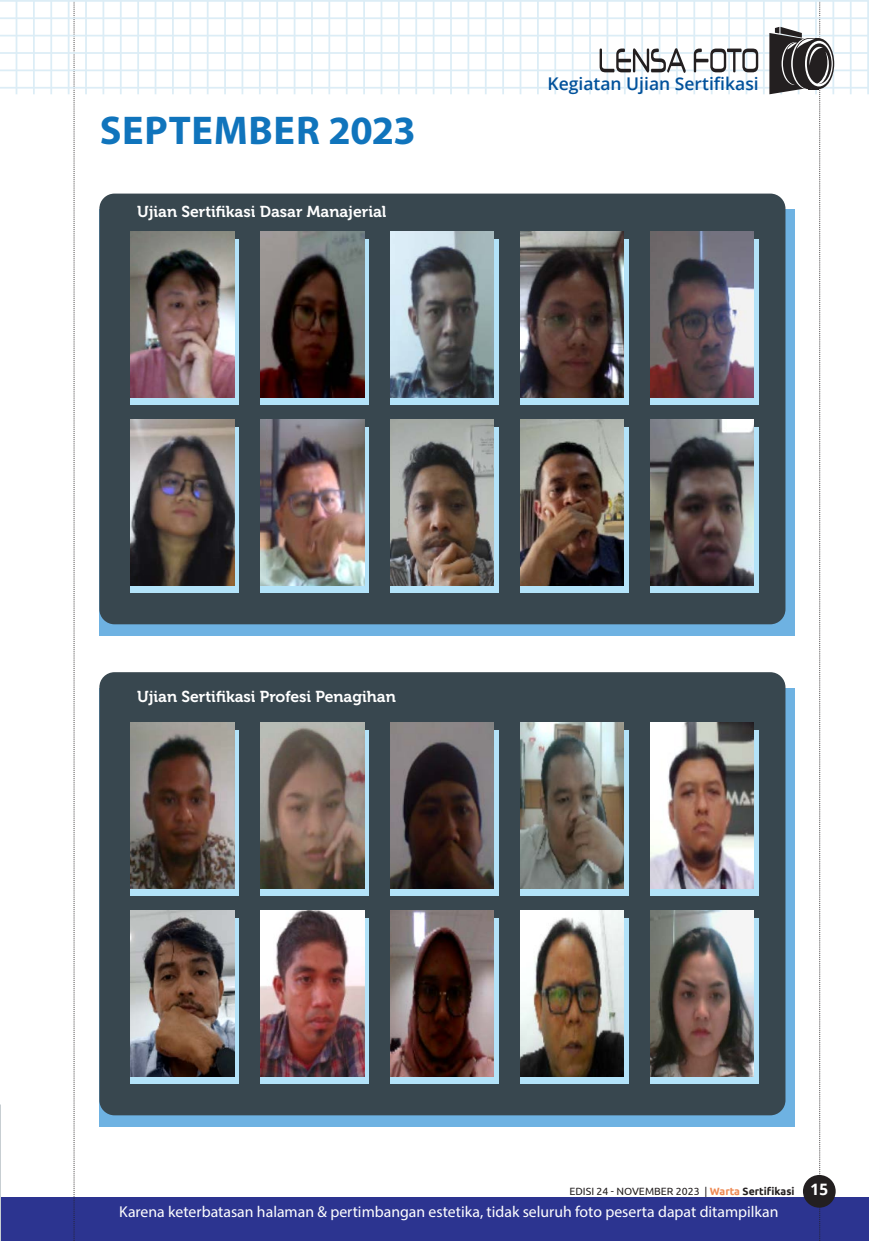
<style>
.page{position:relative;width:869px;height:1241px;background:#fff}
.page>*{position:absolute;margin:0;border:0;box-sizing:border-box;transform-origin:0 0}
.t1{font:700 40.25px "Myriad Pro";letter-spacing:.015em;color:#1074bc}
.t2{font:600 17.5px "Open Sans";color:#01519b}
.t3{font:15.75px "Myriad Pro";color:#fff}
.t4{font:15.75px "Museo 700";color:#fff}
.t5{font:10.5px "Ubuntu";color:#231f20}
.s1{font-weight:700;color:#ee8953}
.s2{font-weight:700}
.s3{font-family:"Droid Sans";font-weight:700;font-size:15.75px;color:#fff}
</style>
<div class="page">
<svg style="left:0;top:36px;width:1px;height:1123px"></svg>
<hr style="left:0;top:799px;width:1px;height:107px;background:#fff">
<div style="left:2px;top:1196px;width:866px;height:44px;background:#2c3490"></div>
<div style="left:802px;top:1174px;width:33px;height:33px;background:#231f20;border-radius:50%"></div>
<svg style="left:74px;top:2px;width:1px;height:1239px"></svg>
<hr style="left:866px;top:0;width:2px;height:94px;background:#dcedf6">
<hr style="left:0;top:87px;width:868px;height:2px;background:#dcedf6">
<hr style="left:589px;top:0;width:1px;height:94px;background:#dcedf6">
<hr style="left:311px;top:0;width:2px;height:94px;background:#dcedf6">
<hr style="left:727px;top:0;width:2px;height:94px;background:#dcedf6">
<hr style="left:450px;top:0;width:1px;height:94px;background:#dcedf6">
<hr style="left:172px;top:0;width:2px;height:94px;background:#dcedf6">
<hr style="left:0;top:17px;width:868px;height:2px;background:#dcedf6">
<hr style="left:519px;top:0;width:2px;height:94px;background:#dcedf6">
<hr style="left:241px;top:0;width:2px;height:94px;background:#dcedf6">
<hr style="left:658px;top:0;width:2px;height:94px;background:#dcedf6">
<hr style="left:380px;top:0;width:2px;height:94px;background:#dcedf6">
<hr style="left:102px;top:0;width:2px;height:94px;background:#dcedf6">
<hr style="left:832px;top:0;width:1px;height:94px;background:#dcedf6">
<hr style="left:0;top:52px;width:868px;height:2px;background:#dcedf6">
<hr style="left:554px;top:0;width:2px;height:94px;background:#dcedf6">
<hr style="left:276px;top:0;width:2px;height:94px;background:#dcedf6">
<hr style="left:693px;top:0;width:1px;height:94px;background:#dcedf6">
<hr style="left:415px;top:0;width:2px;height:94px;background:#dcedf6">
<hr style="left:137px;top:0;width:2px;height:94px;background:#dcedf6">
<hr style="left:762px;top:0;width:2px;height:94px;background:#dcedf6">
<hr style="left:484px;top:0;width:2px;height:94px;background:#dcedf6">
<hr style="left:207px;top:0;width:1px;height:94px;background:#dcedf6">
<hr style="left:623px;top:0;width:2px;height:94px;background:#dcedf6">
<hr style="left:345px;top:0;width:2px;height:94px;background:#dcedf6">
<hr style="left:68px;top:0;width:1px;height:94px;background:#dcedf6">
<hr style="left:33px;top:0;width:2px;height:94px;background:#dcedf6">
<hr style="left:849px;top:0;width:2px;height:94px;background:#dcedf6">
<hr style="left:0;top:69px;width:868px;height:2px;background:#dcedf6">
<hr style="left:571px;top:0;width:2px;height:94px;background:#dcedf6">
<hr style="left:293px;top:0;width:2px;height:94px;background:#dcedf6">
<hr style="left:710px;top:0;width:2px;height:94px;background:#dcedf6">
<hr style="left:432px;top:0;width:2px;height:94px;background:#dcedf6">
<hr style="left:155px;top:0;width:1px;height:94px;background:#dcedf6">
<hr style="left:0;top:0;width:868px;height:2px;background:#dcedf6">
<hr style="left:502px;top:0;width:2px;height:94px;background:#dcedf6">
<hr style="left:224px;top:0;width:2px;height:94px;background:#dcedf6">
<hr style="left:641px;top:0;width:1px;height:94px;background:#dcedf6">
<hr style="left:363px;top:0;width:2px;height:94px;background:#dcedf6">
<hr style="left:85px;top:0;width:2px;height:94px;background:#dcedf6">
<hr style="left:0;top:35px;width:868px;height:1px;background:#dcedf6">
<hr style="left:536px;top:0;width:2px;height:94px;background:#dcedf6">
<hr style="left:259px;top:0;width:1px;height:94px;background:#dcedf6">
<hr style="left:675px;top:0;width:2px;height:94px;background:#dcedf6">
<hr style="left:398px;top:0;width:1px;height:94px;background:#dcedf6">
<hr style="left:120px;top:0;width:2px;height:94px;background:#dcedf6">
<hr style="left:745px;top:0;width:2px;height:94px;background:#dcedf6">
<hr style="left:467px;top:0;width:2px;height:94px;background:#dcedf6">
<hr style="left:189px;top:0;width:2px;height:94px;background:#dcedf6">
<hr style="left:606px;top:0;width:2px;height:94px;background:#dcedf6">
<hr style="left:328px;top:0;width:2px;height:94px;background:#dcedf6">
<hr style="left:50px;top:0;width:2px;height:94px;background:#dcedf6">
<hr style="left:16px;top:0;width:1px;height:94px;background:#dcedf6">
<svg style="left:802px;top:38px;width:31px;height:51px"></svg>
<svg style="left:804px;top:41px;width:28px;height:45px"></svg>
<div style="left:806px;top:43px;width:25px;height:41px;background:#231f20;border-radius:50%"></div>
<svg style="left:769px;top:1px;width:60px;height:1240px"></svg>
<svg style="left:599px;top:48px;width:86px;height:25px"></svg>
<svg style="left:693px;top:49px;width:64px;height:23px"></svg>
<div style="left:99px;top:688px;width:695px;height:438px;background:#6eb2e2"></div>
<div style="left:99px;top:672px;width:686px;height:443px;background:#38474f;border-radius:15px"></div>
<svg style="left:260px;top:730px;width:109px;height:165px;background:#a6cddd"></svg>
<img style="left:260px;top:722px;width:104px;height:166px">
<svg style="left:260px;top:917px;width:109px;height:166px;background:#a9c8db"></svg>
<img style="left:260px;top:910px;width:104px;height:165px">
<svg style="left:131px;top:730px;width:108px;height:165px;background:#abd2e4"></svg>
<img style="left:131px;top:722px;width:103px;height:166px">
<svg style="left:131px;top:917px;width:108px;height:166px;background:#9ec3d6"></svg>
<img style="left:131px;top:910px;width:103px;height:165px">
<svg style="left:390px;top:730px;width:109px;height:165px;background:#a4ccdf"></svg>
<img style="left:390px;top:722px;width:103px;height:166px">
<svg style="left:390px;top:917px;width:109px;height:166px;background:#a8c8d9"></svg>
<img style="left:390px;top:910px;width:103px;height:165px">
<svg style="left:520px;top:730px;width:109px;height:165px;background:#a8d1e2"></svg>
<img style="left:520px;top:722px;width:103px;height:166px">
<svg style="left:520px;top:917px;width:109px;height:166px;background:#a1c7d7"></svg>
<img style="left:520px;top:910px;width:103px;height:165px">
<svg style="left:650px;top:917px;width:108px;height:166px;background:#acd0e0"></svg>
<img style="left:650px;top:910px;width:103px;height:165px">
<svg style="left:650px;top:730px;width:108px;height:165px;background:#b0d7ea"></svg>
<img style="left:650px;top:722px;width:103px;height:166px">
<div style="left:99px;top:209px;width:695px;height:426px;background:#6eb2e2"></div>
<div style="left:99px;top:193px;width:686px;height:431px;background:#38474f;border-radius:15px"></div>
<svg style="left:260px;top:239px;width:109px;height:166px;background:#a3cadc"></svg>
<img style="left:260px;top:231px;width:104px;height:166px">
<svg style="left:260px;top:427px;width:109px;height:165px;background:#aed7e8"></svg>
<img style="left:260px;top:419px;width:104px;height:166px">
<svg style="left:131px;top:239px;width:108px;height:166px;background:#b1d5e9"></svg>
<img style="left:131px;top:231px;width:103px;height:166px">
<svg style="left:131px;top:427px;width:108px;height:165px;background:#a6ccdd"></svg>
<img style="left:131px;top:419px;width:103px;height:166px">
<svg style="left:390px;top:239px;width:109px;height:166px;background:#a9d4e9"></svg>
<img style="left:390px;top:231px;width:103px;height:166px">
<svg style="left:390px;top:427px;width:109px;height:165px;background:#add5e7"></svg>
<img style="left:390px;top:419px;width:103px;height:166px">
<svg style="left:520px;top:239px;width:109px;height:166px;background:#a6cee1"></svg>
<img style="left:520px;top:231px;width:103px;height:166px">
<svg style="left:520px;top:427px;width:109px;height:165px;background:#a4cdde"></svg>
<img style="left:520px;top:419px;width:103px;height:166px">
<svg style="left:650px;top:427px;width:108px;height:165px;background:#a9d2e4"></svg>
<img style="left:650px;top:419px;width:103px;height:166px">
<svg style="left:650px;top:239px;width:108px;height:166px;background:#aed2e6"></svg>
<img style="left:650px;top:231px;width:103px;height:166px">
<h1 class="t1" style="left:100px;top:104px;width:317px">SEPTEMBER 2023</h1>
<p class="t4" style="left:137px;top:203px;width:251px">Ujian Sertifikasi Dasar Manajerial</p>
<p class="t2" style="left:547px;top:72px;width:213px">Kegiatan Ujian Sertifikasi</p>
<p class="t4" style="left:137px;top:687px;width:260px">Ujian Sertifikasi Profesi Penagihan</p>
<p class="t5" style="left:569px;top:1184px;width:260px">EDISI 24 - NOVEMBER 2023 | <span class="s1">Warta</span> <span class="s2">Sertifikasi</span> <span class="s3">15</span></p>
<p class="t3" style="left:119px;top:1201px;width:660px">Karena keterbatasan halaman &amp; pertimbangan estetika, tidak seluruh foto peserta dapat ditampilkan</p>
</div>
